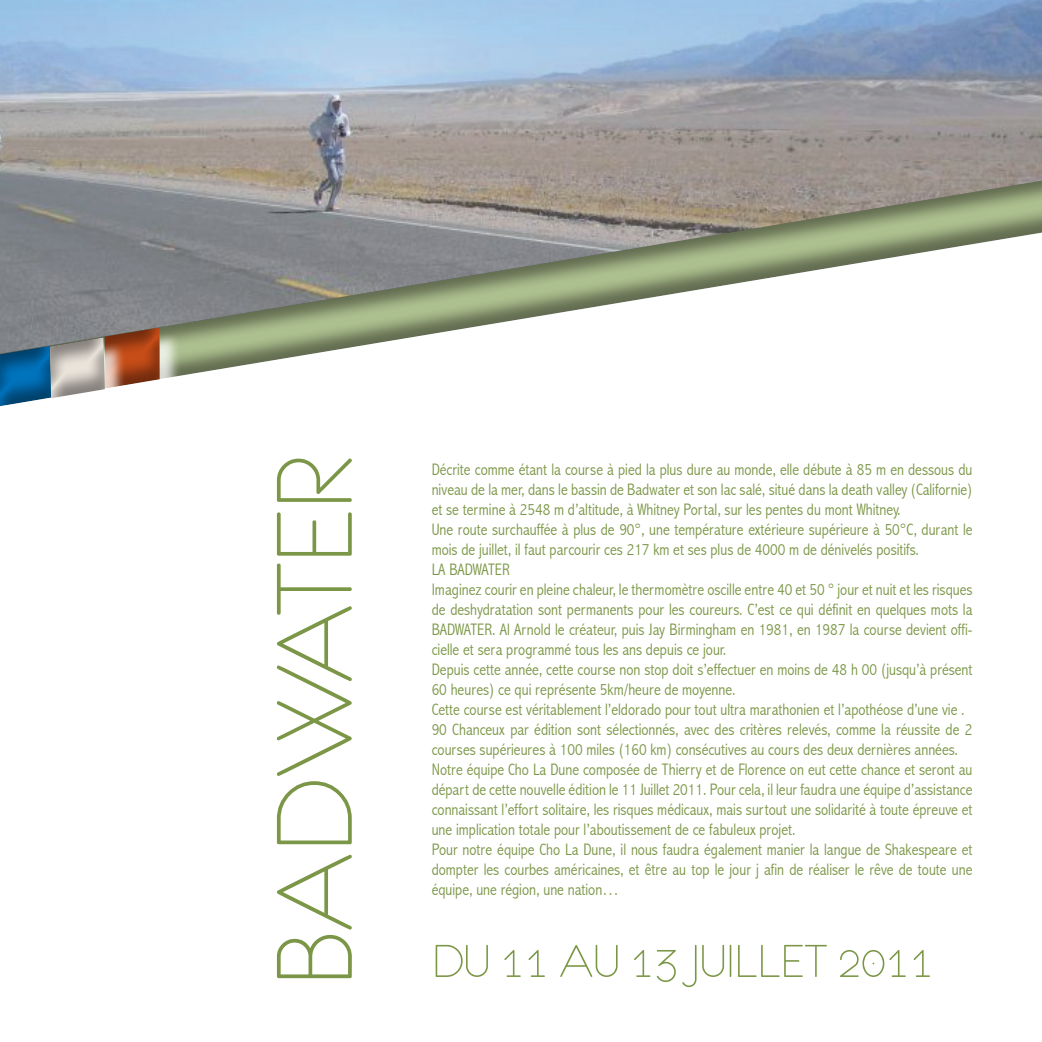
<style>
.page{position:relative;width:1042px;height:1042px;background:#fff}
.page>*{position:absolute;margin:0;border:0;box-sizing:border-box;transform-origin:0 0}
.t1{font:122.5px "Eurofurencelight";color:#7b9646}
.t2{font:52.5px "Eurofurencelight";color:#7b9646}
.t3{font:300 condensed 16.62px/19.9px "Abadi";color:#7b9646}
</style>
<div class="page">
<img style="left:0;top:0;width:1042px;height:84px">
<svg style="left:0;top:84px;width:1042px;height:292px"></svg>
<div style="left:108px;top:331px;width:73px;height:78px;background:#fff;opacity:.75"></div>
<svg style="left:0;top:319px;width:167px;height:90px"></svg>
<h1 class="t1" style="left:253px;top:986px;width:531px;rotate:-90deg">BADWATER</h1>
<p class="t3" style="left:432px;top:460px;width:542px">Décrite comme étant la course à pied la plus dure au monde, elle débute à 85 m en dessous du niveau de la mer, dans le bassin de Badwater et son lac salé, situé dans la death valley (Californie) et se termine à 2548 m d’altitude, à Whitney Portal, sur les pentes du mont Whitney.<br>Une route surchauffée à plus de 90°, une température extérieure supérieure à 50°C, durant le mois de juillet, il faut parcourir ces 217 km et ses plus de 4000 m de dénivelés positifs.<br>LA BADWATER<br>Imaginez courir en pleine chaleur, le thermomètre oscille entre 40 et 50 ° jour et nuit et les risques de deshydratation sont permanents pour les coureurs. C’est ce qui définit en quelques mots la BADWATER. Al Arnold le créateur, puis Jay Birmingham en 1981, en 1987 la course devient offi&shy;cielle et sera programmé tous les ans depuis ce jour.<br>Depuis cette année, cette course non stop doit s’effectuer en moins de 48 h 00 (jusqu’à présent 60 heures) ce qui représente 5km/heure de moyenne.<br>Cette course est véritablement l’eldorado pour tout ultra marathonien et l’apothéose d’une vie .<br>90 Chanceux par édition sont sélectionnés, avec des critères relevés, comme la réussite de 2 courses supérieures à 100 miles (160 km) consécutives au cours des deux dernières années.<br>Notre équipe Cho La Dune composée de Thierry et de Florence on eut cette chance et seront au départ de cette nouvelle édition le 11 Juillet 2011. Pour cela, il leur faudra une équipe d’assistance connaissant l’effort solitaire, les risques médicaux, mais surtout une solidarité à toute épreuve et une implication totale pour l’aboutissement de ce fabuleux projet.<br>Pour notre équipe Cho La Dune, il nous faudra également manier la langue de Shakespeare et dompter les courbes américaines, et être au top le jour j afin de réaliser le rêve de toute une équipe, une région, une nation…</p>
<h2 class="t2" style="left:432px;top:934px;width:503px">DU 11 AU 13 JUILLET 2011</h2>
</div>
